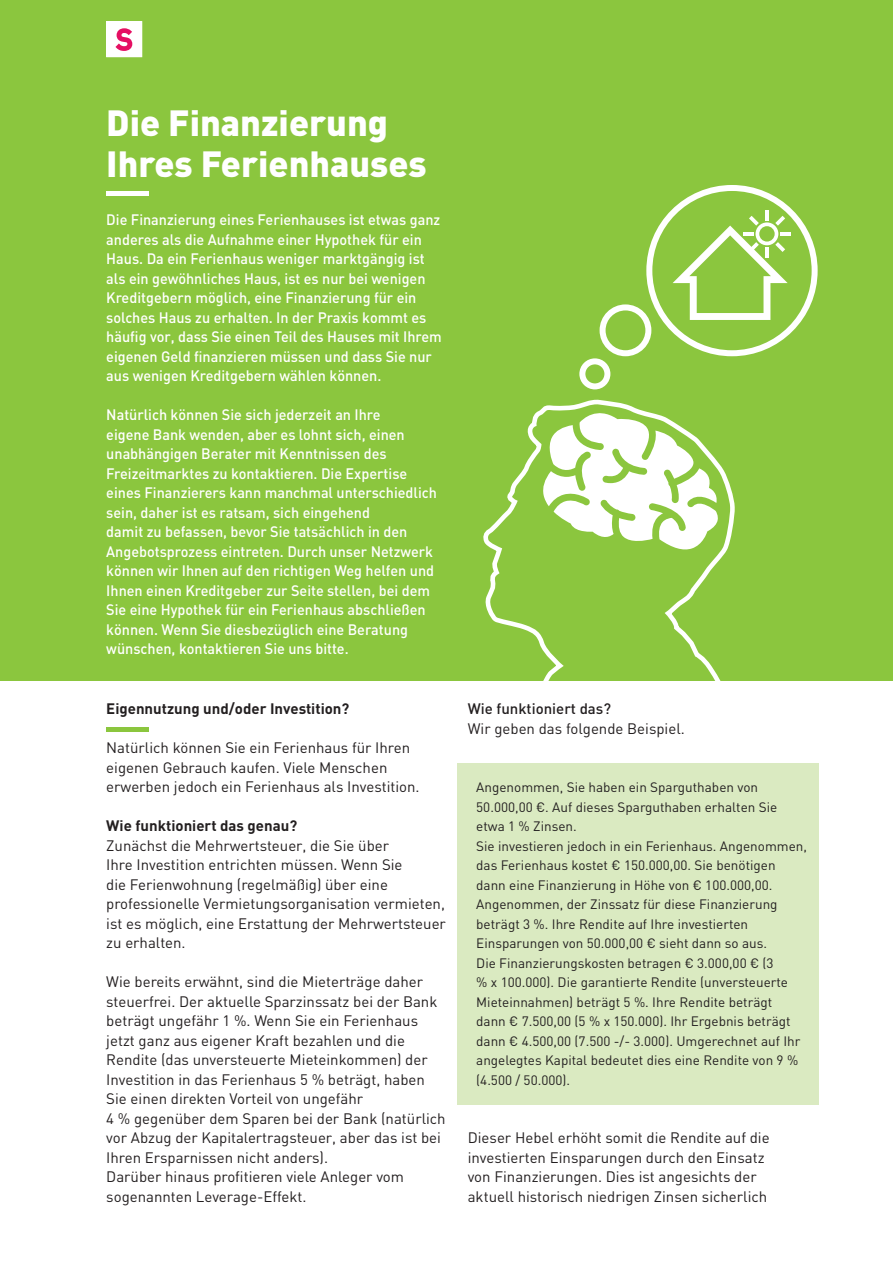
<style>
.page{position:relative;width:893px;height:1263px;background:#fff}
.page>*{position:absolute;margin:0;border:0;box-sizing:border-box;transform-origin:0 0}
.t1{font:900 36px/40.5px "DIN";color:#fff}
.t2{font:15px/19.5px "DIN";color:#231f20}
.t3{font:500 15px/19.5px "DIN";color:#fff;scale:.96 1}
.t4{font:700 15px "DIN";color:#231f20}
.t5{font:500 15px "DIN";color:#231f20}
.t6{font:13.5px/19.5px "DIN";color:#231f20}
</style>
<div class="page">
<div style="left:457px;top:763px;width:362px;height:341px;background:#daeac1"></div>
<div style="left:0;top:0;width:893px;height:680px;background:#8bc63e"></div>
<svg style="left:483px;top:400px;width:252px;height:281px"></svg>
<hr style="left:765px;top:210px;width:4px;height:10px;background:#fff">
<hr style="left:781px;top:232px;width:10px;height:4px;background:#fff">
<svg style="left:673px;top:216px;width:115px;height:104px"></svg>
<div style="left:646px;top:185px;width:172px;height:171px;border:6px solid #fff;border-radius:50%"></div>
<div style="left:600px;top:304px;width:51px;height:52px;border:6px solid #fff;border-radius:50%"></div>
<div style="left:579px;top:358px;width:31px;height:31px;border:6px solid #fff;border-radius:50%"></div>
<div style="left:106px;top:191px;width:43px;height:5px;background:#fff"></div>
<hr style="left:106px;top:727px;width:43px;height:4px;background:#8bc63e">
<div style="left:107px;top:22px;width:35px;height:35px;background:#fff"></div>
<div style="left:106px;top:21px;width:36px;height:36px;border:1px solid #fff"></div>
<svg style="left:115px;top:28px;width:17px;height:23px"></svg>
<h1 class="t1" style="left:106px;top:101px;width:322px">Die Finanzierung<br>Ihres Ferienhauses</h1>
<p class="t3" style="left:106px;top:209px;width:351px">Die Finanzierung eines Ferienhauses ist etwas ganz anderes als die Aufnahme einer Hypothek für ein Haus. Da ein Ferienhaus weniger marktgängig ist als ein gewöhnliches Haus, ist es nur bei wenigen Kreditgebern möglich, eine Finanzierung für ein solches Haus zu erhalten. In der Praxis kommt es häufig vor, dass Sie einen Teil des Hauses mit Ihrem eigenen Geld finanzieren müssen und dass Sie nur aus wenigen Kreditgebern wählen können.</p>
<p class="t3" style="left:106px;top:404px;width:346px">Natürlich können Sie sich jederzeit an Ihre<br>eigene Bank wenden, aber es lohnt sich, einen unabhängigen Berater mit Kenntnissen des Freizeitmarktes zu kontaktieren. Die Expertise eines Finanzierers kann manchmal unterschiedlich sein, daher ist es ratsam, sich eingehend<br>damit zu befassen, bevor Sie tatsächlich in den Angebotsprozess eintreten. Durch unser Netzwerk können wir Ihnen auf den richtigen Weg helfen und Ihnen einen Kreditgeber zur Seite stellen, bei dem Sie eine Hypothek für ein Ferienhaus abschließen können. Wenn Sie diesbezüglich eine Beratung wünschen, kontaktieren Sie uns bitte.</p>
<p class="t4" style="left:106px;top:699px;width:245px">Eigennutzung und/oder Investition?</p>
<p class="t2" style="left:106px;top:738px;width:315px">Natürlich können Sie ein Ferienhaus für Ihren eigenen Gebrauch kaufen. Viele Menschen erwerben jedoch ein Ferienhaus als Investition.</p>
<p class="t4" style="left:106px;top:816px;width:192px">Wie funktioniert das genau?</p>
<p class="t2" style="left:106px;top:835px;width:341px">Zunächst die Mehrwertsteuer, die Sie über<br>Ihre Investition entrichten müssen. Wenn Sie<br>die Ferienwohnung (regelmäßig) über eine professionelle Vermietungsorganisation vermieten, ist es möglich, eine Erstattung der Mehrwertsteuer zu erhalten.</p>
<p class="t2" style="left:106px;top:972px;width:341px">Wie bereits erwähnt, sind die Mieterträge daher steuerfrei. Der aktuelle Sparzinssatz bei der Bank beträgt ungefähr 1 %. Wenn Sie ein Ferienhaus jetzt ganz aus eigener Kraft bezahlen und die Rendite (das unversteuerte Mieteinkommen) der Investition in das Ferienhaus 5 % beträgt, haben Sie einen direkten Vorteil von ungefähr<br>4 % gegenüber dem Sparen bei der Bank (natürlich vor Abzug der Kapitalertragsteuer, aber das ist bei Ihren Ersparnissen nicht anders).<br>Darüber hinaus profitieren viele Anleger vom sogenannten Leverage-Effekt.</p>
<p class="t5" style="left:468px;top:699px;width:145px">Wie funktioniert das?</p>
<p class="t2" style="left:468px;top:718px;width:219px">Wir geben das folgende Beispiel.</p>
<p class="t6" style="left:476px;top:777px;width:332px">Angenommen, Sie haben ein Sparguthaben von 50.000,00 €. Auf dieses Sparguthaben erhalten Sie etwa 1 % Zinsen.<br>Sie investieren jedoch in ein Ferienhaus. Angenommen, das Ferienhaus kostet € 150.000,00. Sie benötigen dann eine Finanzierung in Höhe von € 100.000,00.<br>Angenommen, der Zinssatz für diese Finanzierung beträgt 3 %. Ihre Rendite auf Ihre investierten Einsparungen von 50.000,00 € sieht dann so aus.<br>Die Finanzierungskosten betragen € 3.000,00 € (3<br>% x 100.000). Die garantierte Rendite (unversteuerte Mieteinnahmen) beträgt 5 %. Ihre Rendite beträgt<br>dann € 7.500,00 (5 % x 150.000). Ihr Ergebnis beträgt dann € 4.500,00 (7.500 -/- 3.000). Umgerechnet auf Ihr angelegtes Kapital bedeutet dies eine Rendite von 9 % (4.500 / 50.000).</p>
<p class="t2" style="left:468px;top:1128px;width:303px">Dieser Hebel erhöht somit die Rendite auf die investierten Einsparungen durch den Einsatz von Finanzierungen. Dies ist angesichts der aktuell historisch niedrigen Zinsen sicherlich</p>
</div>
